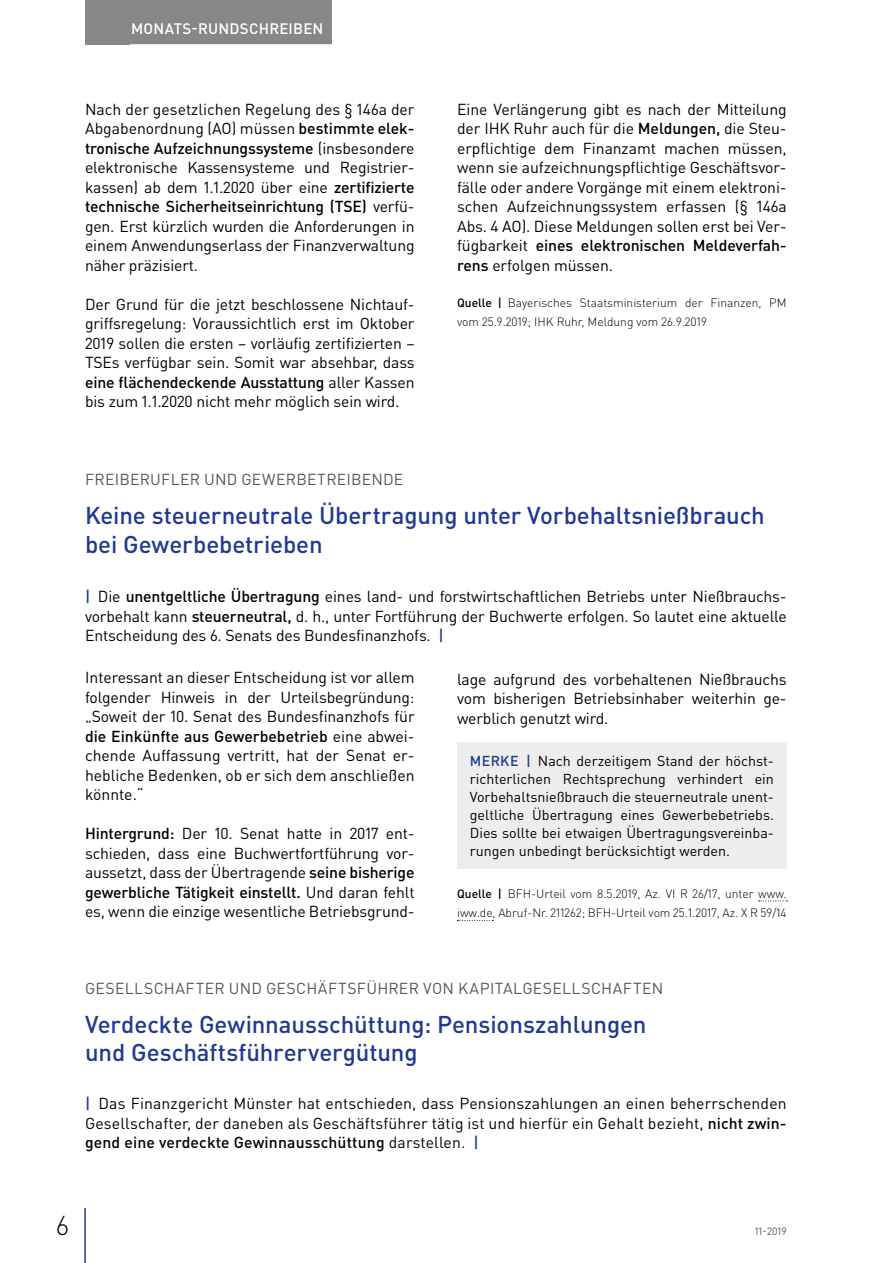
<style>
.page{position:relative;width:893px;height:1263px;background:#fff}
.page>*{position:absolute;margin:0;border:0;box-sizing:border-box;transform-origin:0 0}
.t1{font:300 27px "DIN Pro";color:#000}
.t2{font:500 24px/28.5px "DIN Pro";letter-spacing:-.005em;color:#213a8f}
.t3{font:15.75px/19.5px "DIN Pro";letter-spacing:-.01em;color:#000;text-align:justify}
.t4{font:15.75px "DIN Pro";letter-spacing:.015em;color:#575756}
.t5{font:500 15px "DIN Pro";letter-spacing:.015em;color:#fff}
.t6{font:14.25px/18px "DIN Pro";color:#000;text-align:justify}
.t7{font:300 12px/19.5px "DIN Pro";color:#000}
.t8{font:10.5px "DIN Pro";color:#575756}
.s1{font-weight:500}
.s2{font-weight:500;color:#213a8f}
</style>
<div class="page">
<div style="left:85px;top:0;width:45px;height:44px;background:#878787"></div>
<hr style="left:84px;top:1208px;width:2px;height:55px;background:#213a8f">
<div style="left:122px;top:0;width:210px;height:44px;background:#878787"></div>
<svg style="left:759px;top:900px;width:28px;height:1px"></svg>
<svg style="left:457px;top:920px;width:36px;height:1px"></svg>
<div style="left:457px;top:742px;width:330px;height:127px;background:#ededed"></div>
<p class="t5" style="left:131px;top:18px;width:194px">MONATS-RUNDSCHREIBEN</p>
<p class="t3" style="left:85px;top:99px;width:331px">Nach der gesetzlichen Regelung des § 146a der Abgabenordnung (AO) müssen <span class="s1">bestimmte elek&shy;tronische Aufzeichnungssysteme</span> (insbesondere elektronische Kassensysteme und Registrier&shy;kassen) ab dem 1.1.2020 über eine <span class="s1">zertifizierte technische Sicherheitseinrichtung (TSE)</span> verfü&shy;gen. Erst kürzlich wurden die Anforderungen in einem Anwendungserlass der Finanzverwaltung näher präzisiert.</p>
<p class="t3" style="left:85px;top:294px;width:331px">Der Grund für die jetzt beschlossene Nichtauf&shy;griffsregelung: Voraussichtlich erst im Oktober 2019 sollen die ersten – vorläufig zertifizierten – TSEs verfügbar sein. Somit war absehbar, dass <span class="s1">eine flächendeckende Ausstattung</span> aller Kassen bis zum 1.1.2020 nicht mehr möglich sein wird.</p>
<p class="t3" style="left:457px;top:99px;width:331px">Eine Verlängerung gibt es nach der Mitteilung der IHK Ruhr auch für die <span class="s1">Meldungen,</span> die Steu&shy;erpflichtige dem Finanzamt machen müssen, wenn sie aufzeichnungspflichtige Geschäftsvor&shy;fälle oder andere Vorgänge mit einem elektroni&shy;schen Aufzeichnungssystem erfassen (§ 146a Abs. 4 AO). Diese Meldungen sollen erst bei Ver&shy;fügbarkeit <span class="s1">eines elektronischen Meldeverfah&shy;rens</span> erfolgen müssen.</p>
<p class="t7" style="left:457px;top:292px;width:331px"><span class="s1">Quelle |</span> Bayerisches Staatsministerium der Finanzen, PM vom 25.9.2019; IHK Ruhr, Meldung vom 26.9.2019</p>
<p class="t4" style="left:85px;top:469px;width:320px">FREIBERUFLER UND GEWERBETREIBENDE</p>
<h2 class="t2" style="left:85px;top:500px;width:681px">Keine steuerneutrale Übertragung unter Vorbehaltsnießbrauch bei Gewerbebetrieben</h2>
<p class="t3" style="left:85px;top:586px;width:703px"><span class="s2">|</span> Die <span class="s1">unentgeltliche Übertragung</span> eines land- und forstwirtschaftlichen Betriebs unter Nießbrauchs&shy;vorbehalt kann <span class="s1">steuerneutral,</span> d. h., unter Fortführung der Buchwerte erfolgen. So lautet eine aktuelle Entscheidung des 6. Senats des Bundesfinanzhofs. <span class="s2">|</span></p>
<p class="t3" style="left:85px;top:667px;width:331px">Interessant an dieser Entscheidung ist vor allem folgender Hinweis in der Urteilsbegründung: „Soweit der 10. Senat des Bundesfinanzhofs für <span class="s1">die Einkünfte aus Gewerbebetrieb</span> eine abwei&shy;chende Auffassung vertritt, hat der Senat er&shy;hebliche Bedenken, ob er sich dem anschließen könnte.“</p>
<p class="t3" style="left:85px;top:823px;width:331px"><span class="s1">Hintergrund:</span> Der 10. Senat hatte in 2017 ent&shy;schieden, dass eine Buchwertfortführung vor&shy;aussetzt, dass der Übertragende <span class="s1">seine bisherige gewerbliche Tätigkeit einstellt.</span> Und daran fehlt es, wenn die einzige wesentliche Betriebsgrund-</p>
<p class="t3" style="left:457px;top:668px;width:331px">lage aufgrund des vorbehaltenen Nießbrauchs vom bisherigen Betriebsinhaber weiterhin ge&shy;werblich genutzt wird.</p>
<p class="t6" style="left:470px;top:751px;width:306px"><span class="s2">MERKE |</span> Nach derzeitigem Stand der höchst&shy;richterlichen Rechtsprechung verhindert ein Vorbehaltsnießbrauch die steuerneutrale unent&shy;geltliche Übertragung eines Gewerbebetriebs.<br>Dies sollte bei etwaigen Übertragungsvereinba&shy;rungen unbedingt berücksichtigt werden.</p>
<p class="t7" style="left:457px;top:883px;width:331px"><span class="s1">Quelle |</span> BFH-Urteil vom 8.5.2019, Az. VI R 26/17, unter www. iww.de, Abruf-Nr. 211262; BFH-Urteil vom 25.1.2017, Az. X R 59/14</p>
<p class="t4" style="left:85px;top:977px;width:580px">GESELLSCHAFTER UND GESCHÄFTSFÜHRER VON KAPITALGESELLSCHAFTEN</p>
<h2 class="t2" style="left:85px;top:1009px;width:563px">Verdeckte Gewinnausschüttung: Pensionszahlungen und Geschäftsführervergütung</h2>
<p class="t3" style="left:85px;top:1093px;width:703px"><span class="s2">|</span> Das Finanzgericht Münster hat entschieden, dass Pensionszahlungen an einen beherrschenden Gesellschafter, der daneben als Geschäftsführer tätig ist und hierfür ein Gehalt bezieht, <span class="s1">nicht zwin&shy;gend eine verdeckte Gewinnausschüttung</span> darstellen. <span class="s2">|</span></p>
<h1 class="t1" style="left:56px;top:1207px;width:14px">6</h1>
<p class="t8" style="left:755px;top:1224px;width:33px">11-2019</p>
</div>
